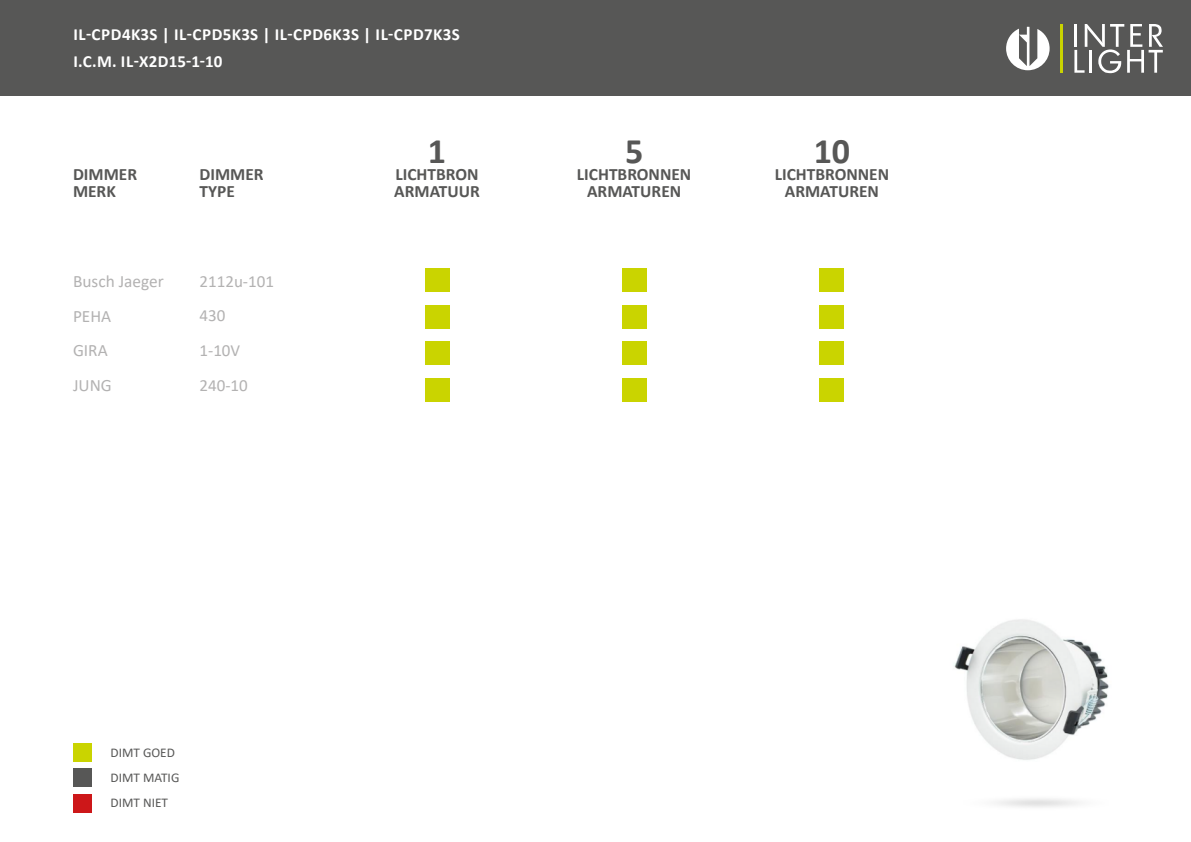
<style>
.page{position:relative;width:1191px;height:842px;background:#fff}
.page>*{position:absolute;margin:0;border:0;box-sizing:border-box;transform-origin:0 0}
.t1{font:700 36px "Calibri";color:#575756}
.t2{font:700 17.3px/17px "Calibri";color:#575756}
.t3{font:17.3px/34.7px "Calibri";color:#b3b2b2}
.t4{font:700 17px/26.1px "Calibri";letter-spacing:.02em;color:#fff}
.t5{font:17px/34.7px "Calibri";color:#b3b2b2}
.t6{font:13.3px/25.7px "Calibri";color:#575756}
</style>
<div class="page">
<div style="left:0;top:0;width:1191px;height:95px;background:#575756"></div>
<div style="left:425px;top:305px;width:24px;height:23px;background:#cad400"></div>
<div style="left:425px;top:378px;width:24px;height:24px;background:#cad400"></div>
<div style="left:622px;top:305px;width:24px;height:23px;background:#cad400"></div>
<div style="left:622px;top:378px;width:24px;height:24px;background:#cad400"></div>
<div style="left:820px;top:305px;width:24px;height:23px;background:#cad400"></div>
<div style="left:820px;top:378px;width:24px;height:24px;background:#cad400"></div>
<div style="left:425px;top:268px;width:24px;height:24px;background:#cad400"></div>
<div style="left:425px;top:341px;width:24px;height:24px;background:#cad400"></div>
<div style="left:622px;top:268px;width:24px;height:24px;background:#cad400"></div>
<div style="left:622px;top:341px;width:24px;height:24px;background:#cad400"></div>
<div style="left:820px;top:268px;width:24px;height:24px;background:#cad400"></div>
<div style="left:820px;top:341px;width:24px;height:24px;background:#cad400"></div>
<div style="left:73px;top:744px;width:19px;height:18px;background:#cad400"></div>
<div style="left:73px;top:768px;width:19px;height:19px;background:#575756"></div>
<div style="left:73px;top:794px;width:19px;height:18px;background:#cd1719"></div>
<svg style="left:1074px;top:24px;width:89px;height:49px"></svg>
<hr style="left:1060px;top:24px;width:3px;height:49px;background:#c9d300">
<svg style="left:1006px;top:27px;width:43px;height:43px"></svg>
<img style="left:954px;top:619px;width:155px;height:143px">
<p class="t4" style="left:73px;top:22px;width:388px">IL-CPD4K3S | IL-CPD5K3S | IL-CPD6K3S | IL-CPD7K3S<br>I.C.M. IL-X2D15-1-10</p>
<p class="t2" style="left:73px;top:166px;width:66px">DIMMER<br>MERK</p>
<p class="t2" style="left:199px;top:165px;width:66px">DIMMER<br>TYPE</p>
<p class="t3" style="left:73px;top:263px;width:92px">Busch Jaeger<br>PEHA<br>GIRA<br>JUNG</p>
<p class="t5" style="left:199px;top:263px;width:76px">2112u-101<br>430<br>1-10V<br>240-10</p>
<h1 class="t1" style="left:428px;top:126px;width:20px">1</h1>
<p class="t2" style="left:394px;top:166px;width:87px">LICHTBRON<br>ARMATUUR</p>
<h1 class="t1" style="left:625px;top:126px;width:20px">5</h1>
<p class="t2" style="left:577px;top:166px;width:116px;text-align:center">LICHTBRONNEN<br>ARMATUREN</p>
<h1 class="t1" style="left:813px;top:126px;width:38px">10</h1>
<p class="t2" style="left:774px;top:166px;width:116px;text-align:center">LICHTBRONNEN<br>ARMATUREN</p>
<p class="t6" style="left:110px;top:739px;width:70px">DIMT GOED<br>DIMT MATIG</p>
<p class="t6" style="left:110px;top:789px;width:59px">DIMT NIET</p>
</div>
